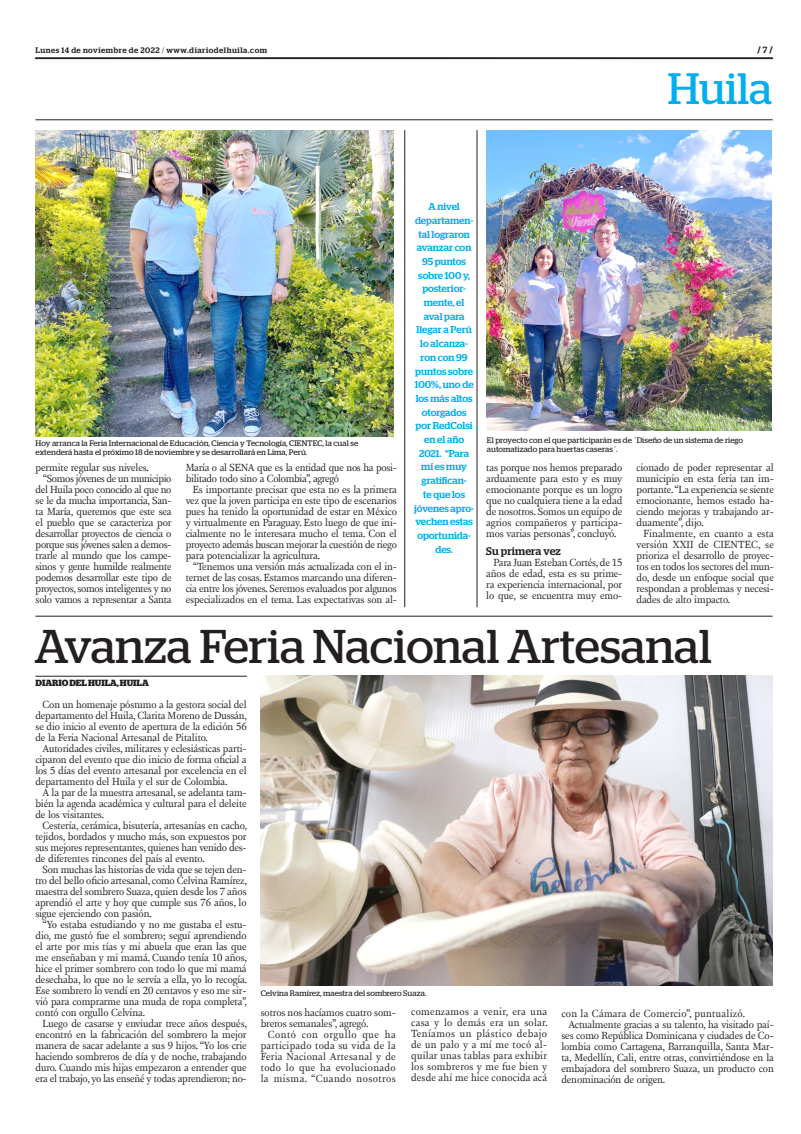
<style>
.page{position:relative;width:801px;height:1134px;background:#fff}
.page>*{position:absolute;margin:0;border:0;box-sizing:border-box;transform-origin:0 0}
.TITULO{font:47.3px "Stag";color:#231f20}
.t1{font:43.9px "Stag";color:#00aeef}
.INTERTITULO{font:500 11px "Stag";letter-spacing:.01em;color:#231f20}
.TEXTO{font:10.6px/11px "New Fournier BP";letter-spacing:-.01em;color:#231f20;text-align:justify}
.TEXTO-2{font:10.6px "New Fournier BP";letter-spacing:.025em;color:#231f20}
.DESTACADO_AZUL{font:500 10px/13.7px "Stag";letter-spacing:-.005em;color:#00aeef;text-align:center}
.CREDITO_1{font:700 9px "Stag";color:#231f20}
.PIE_DE_FOTO{font:8px/9px "Stag";letter-spacing:.01em;color:#231f20}
.t2{font:500 8px "Stag";letter-spacing:.06em;color:#231f20}
.s1{font-weight:300}
.s2{font-weight:500}
</style>
<div class="page">
<svg style="left:35px;top:58px;width:738px;height:1px"></svg>
<hr style="left:35px;top:120px;width:737px;height:1px;background:#231f20">
<img style="left:486px;top:130px;width:286px;height:300px">
<img style="left:35px;top:130px;width:359px;height:306px">
<hr style="left:35px;top:676px;width:212px;height:1px;background:#231f20">
<img style="left:261px;top:675px;width:511px;height:310px">
<hr style="left:404px;top:130px;width:1px;height:477px;background:#231f20">
<hr style="left:477px;top:130px;width:1px;height:477px;background:#231f20">
<hr style="left:35px;top:616px;width:737px;height:1px;background:#231f20">
<p class="t2" style="left:35px;top:45px;width:233px">Lunes 14 de noviembre de 2022 <span class="s1">/</span> www.diariodelhuila.com</p>
<p class="CREDITO_1" style="left:757px;top:45px;width:17px">/ <span class="s2">7</span> /</p>
<p class="t1" style="left:668px;top:63px;width:106px">Huila</p>
<p class="DESTACADO_AZUL" style="left:414px;top:200px;width:61px">A nivel departamen&shy;tal lograron avanzar con<br>95 puntos sobre 100 y, posterior&shy;mente, el aval para llegar a Perú lo alcanza&shy;ron con 99 puntos sobre<br>100%, uno de los más altos otorgados por RedColsi en el año<br>2021. “Para mí es muy gratifican-<br>te que los jóvenes apro&shy;vechen estas oportunida&shy;des.</p>
<p class="PIE_DE_FOTO" style="left:36px;top:438px;width:324px">Hoy arranca la Feria Internacional de Educación, Ciencia y Tecnología, CIENTEC, la cual se extenderá hasta el próximo 18 de noviembre y se desarrollará en Lima, Perú.</p>
<p class="PIE_DE_FOTO" style="left:487px;top:435px;width:258px">El proyecto con el que participarán es de ´Diseño de un sistema de riego automatizado para huertas caseras´.</p>
<p class="TEXTO" style="left:186px;top:462px;width:213px">María o al SENA que es la entidad que nos ha posi&shy;bilitado todo sino a Colombia”, agregó</p>
<p class="TEXTO" style="left:186px;top:484px;width:213px;text-indent:7px">Es importante precisar que esta no es la primera vez que la joven participa en este tipo de escenarios pues ha tenido la oportunidad de estar en México y virtualmente en Paraguay. Esto luego de que ini&shy;cialmente no le interesara mucho el tema. Con el proyecto además buscan mejorar la cuestión de riego para potencializar la agricultura.</p>
<p class="TEXTO" style="left:186px;top:561px;width:213px;text-indent:7px">“Tenemos una versión más actualizada con el in&shy;ternet de las cosas. Estamos marcando una diferen&shy;cia entre los jóvenes. Seremos evaluados por algunos especializados en el tema. Las expectativas son al-</p>
<p class="TEXTO" style="left:36px;top:462px;width:115px">permite regular sus niveles.</p>
<p class="TEXTO" style="left:36px;top:473px;width:137px;text-indent:7px">“Somos jóvenes de un municipio del Huila poco conocido al que no se le da mucha importancia, San&shy;ta María, queremos que este sea el pueblo que se caracteriza por desarrollar proyectos de ciencia o porque sus jóvenes salen a demos&shy;trarle al mundo que los campe&shy;sinos y gente humilde realmente podemos desarrollar este tipo de proyectos, somos inteligentes y no solo vamos a representar a Santa</p>
<p class="TEXTO" style="left:486px;top:462px;width:138px">tas porque nos hemos preparado arduamente para esto y es muy emocionante porque es un logro que no cualquiera tiene a la edad de nosotros. Somos un equipo de agrios compañeros y participa&shy;mos varias personas”, concluyó.</p>
<p class="INTERTITULO" style="left:486px;top:544px;width:76px">Su primera vez</p>
<p class="TEXTO" style="left:486px;top:557px;width:138px;text-indent:7px">Para Juan Esteban Cortés, de 15 años de edad, esta es su prime&shy;ra experiencia internacional, por lo que, se encuentra muy emo-</p>
<p class="TEXTO" style="left:636px;top:462px;width:139px">cionado de poder representar al municipio en esta feria tan im&shy;portante. “La experiencia se siente emocionante, hemos estado ha&shy;ciendo mejoras y trabajando ar&shy;duamente”, dijo.</p>
<p class="TEXTO" style="left:636px;top:528px;width:139px;text-indent:7px">Finalmente, en cuanto a esta versión XXII de CIENTEC, se prioriza el desarrollo de proyec&shy;tos en todos los sectores del mun&shy;do, desde un enfoque social que respondan a problemas y necesi&shy;dades de alto impacto.</p>
<p class="TITULO" style="left:34px;top:619px;width:679px">Avanza Feria Nacional Artesanal</p>
<p class="CREDITO_1" style="left:36px;top:678px;width:115px">DIARIO DEL HUILA, HUILA</p>
<p class="TEXTO" style="left:35px;top:699px;width:213px;text-indent:7px">Con un homenaje póstumo a la gestora social del departamento del Huila, Clarita Moreno de Dussán, se dio inicio al evento de apertura de la edición 56 de la Feria Nacional Artesanal de Pitalito.</p>
<p class="TEXTO" style="left:35px;top:743px;width:213px;text-indent:7px">Autoridades civiles, militares y eclesiásticas parti&shy;ciparon del evento que dio inicio de forma oficial a los 5 días del evento artesanal por excelencia en el departamento del Huila y el sur de Colombia.</p>
<p class="TEXTO" style="left:35px;top:787px;width:213px;text-indent:7px">A la par de la muestra artesanal, se adelanta tam&shy;bién la agenda académica y cultural para el deleite de los visitantes.</p>
<p class="TEXTO" style="left:35px;top:820px;width:213px;text-indent:7px">Cestería, cerámica, bisutería, artesanías en cacho, tejidos, bordados y mucho más, son expuestos por sus mejores representantes, quienes han venido des&shy;de diferentes rincones del país al evento.</p>
<p class="TEXTO" style="left:35px;top:864px;width:213px;text-indent:7px">Son muchas las historias de vida que se tejen den&shy;tro del bello oficio artesanal, como Celvina Ramírez, maestra del sombrero Suaza, quien desde los 7 años aprendió el arte y hoy que cumple sus 76 años, lo sigue ejerciendo con pasión.</p>
<p class="TEXTO" style="left:35px;top:919px;width:213px;text-indent:7px">“Yo estaba estudiando y no me gustaba el estu&shy;dio, me gustó fue el sombrero; seguí aprendiendo el arte por mis tías y mi abuela que eran las que me enseñaban y mi mamá. Cuando tenía 10 años, hice el primer sombrero con todo lo que mi mamá desechaba, lo que no le servía a ella, yo lo recogía.<br>Ese sombrero lo vendí en 20 centavos y eso me sir&shy;vió para comprarme una muda de ropa completa”, contó con orgullo Celvina.</p>
<p class="TEXTO" style="left:35px;top:1018px;width:213px;text-indent:7px">Luego de casarse y enviudar trece años después, encontró en la fabricación del sombrero la mejor manera de sacar adelante a sus 9 hijos. “Yo los crie haciendo sombreros de día y de noche, trabajando duro. Cuando mis hijas empezaron a entender que era el trabajo, yo las enseñé y todas aprendieron; no-</p>
<p class="PIE_DE_FOTO" style="left:261px;top:989px;width:167px">Celvina Ramírez, maestra del sombrero Suaza.</p>
<p class="TEXTO" style="left:261px;top:1006px;width:136px">sotros nos hacíamos cuatro som&shy;breros semanales”, agregó.</p>
<p class="TEXTO" style="left:261px;top:1028px;width:137px;text-indent:7px">Contó con orgullo que ha participado toda su vida de la Feria Nacional Artesanal y de todo lo que ha evolucionado la misma. “Cuando nosotros</p>
<p class="TEXTO" style="left:411px;top:1006px;width:138px">comenzamos a venir, era una casa y lo demás era un solar.<br>Teníamos un plástico debajo de un palo y a mí me tocó al&shy;quilar unas tablas para exhibir los sombreros y me fue bien y desde ahí me hice conocida acá</p>
<p class="TEXTO-2" style="left:561px;top:1006px;width:185px">con la Cámara de Comercio”, puntualizó.</p>
<p class="TEXTO" style="left:561px;top:1019px;width:214px;text-indent:7px">Actualmente gracias a su talento, ha visitado paí&shy;ses como República Dominicana y ciudades de Co&shy;lombia como Cartagena, Barranquilla, Santa Mar&shy;ta, Medellín, Cali, entre otras, convirtiéndose en la embajadora del sombrero Suaza, un producto con denominación de origen.</p>
</div>
